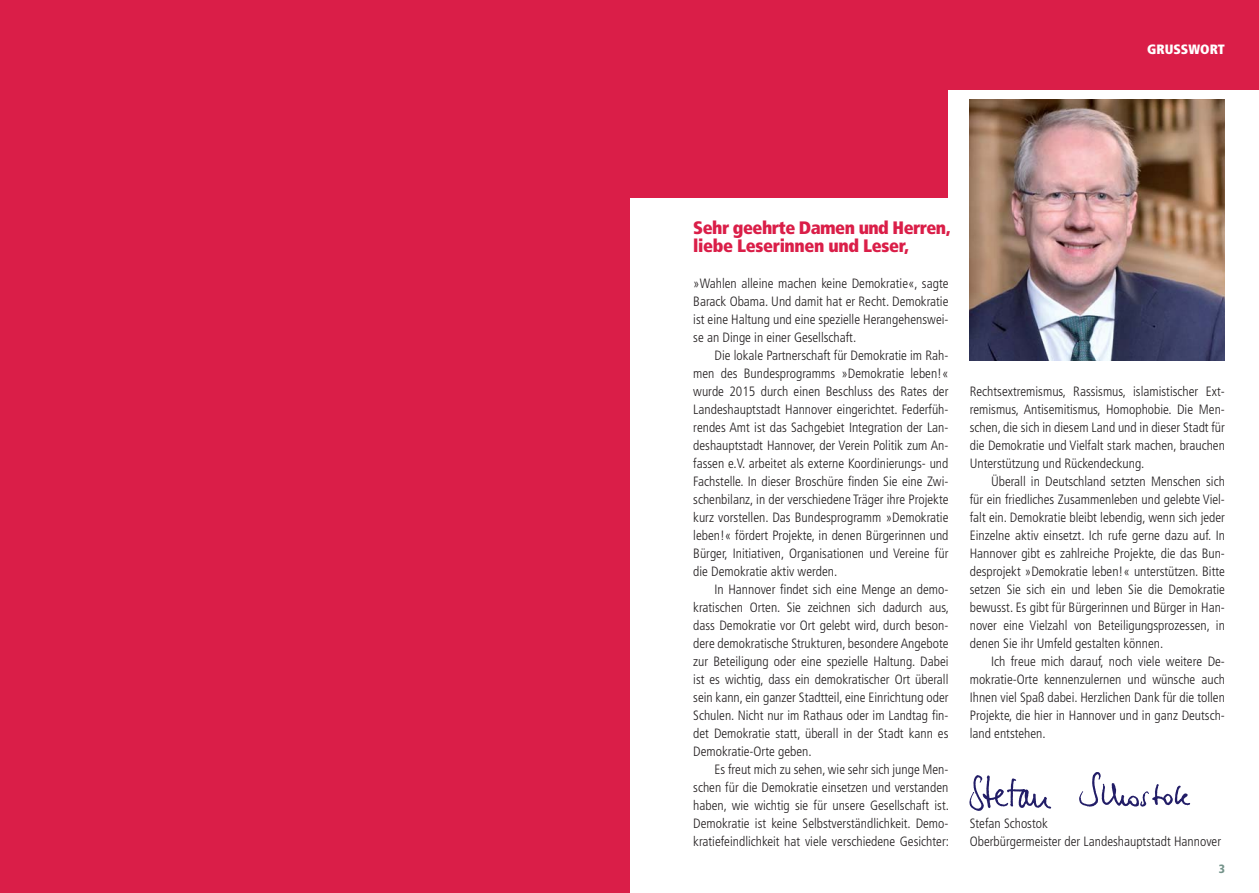
<style>
.page{position:relative;width:1259px;height:893px;background:#fff}
.page>*{position:absolute;margin:0;border:0;box-sizing:border-box;transform-origin:0 0}
.t1{font:900 condensed 18px/18px "Frutiger";letter-spacing:-.03em;color:#da1e48}
.t2{font:300 condensed 13.5px/18px "Frutiger";color:#231f20;text-align:justify}
.t3{font:900 condensed 13.5px "Frutiger";color:#fff}
.t4{font:900 condensed 12px "Frutiger";color:#74938a}
</style>
<div class="page">
<div style="left:502px;top:0;width:757px;height:198px;background:#da1e48"></div>
<div style="left:0;top:0;width:629px;height:893px;background:#da1e48"></div>
<div style="left:948px;top:90px;width:311px;height:212px;background:#fff"></div>
<img style="left:969px;top:99px;width:256px;height:261px">
<img style="left:969px;top:772px;width:222px;height:39px">
<p class="t3" style="left:1147px;top:44px;width:79px">GRUSSWORT</p>
<h1 class="t1" style="left:693px;top:220px;width:258px">Sehr geehrte Damen und Herren, liebe Leserinnen und Leser,</h1>
<p class="t2" style="left:693px;top:275px;width:257px">»Wahlen alleine machen keine Demokratie«, sagte Barack Obama. Und damit hat er Recht. Demokratie ist eine Haltung und eine spezielle Herangehenswei&shy;se an Dinge in einer Gesellschaft.</p>
<p class="t2" style="left:693px;top:347px;width:257px;text-indent:21px">Die lokale Partnerschaft für Demokratie im Rah&shy;men des Bundesprogramms »Demokratie leben!« wurde 2015 durch einen Beschluss des Rates der Landeshauptstadt Hannover eingerichtet. Federfüh&shy;rendes Amt ist das Sachgebiet Integration der Lan&shy;deshauptstadt Hannover, der Verein Politik zum An&shy;fassen e.V. arbeitet als externe Koordinierungs- und Fachstelle. In dieser Broschüre finden Sie eine Zwi&shy;schenbilanz, in der verschiedene Träger ihre Projekte kurz vorstellen. Das Bundesprogramm »Demokratie leben!« fördert Projekte, in denen Bürgerinnen und Bürger, Initiativen, Organisationen und Vereine für die Demokratie aktiv werden.</p>
<p class="t2" style="left:693px;top:581px;width:257px;text-indent:21px">In Hannover findet sich eine Menge an demo&shy;kratischen Orten. Sie zeichnen sich dadurch aus, dass Demokratie vor Ort gelebt wird, durch beson&shy;dere demokratische Strukturen, besondere Angebote zur Beteiligung oder eine spezielle Haltung. Dabei ist es wichtig, dass ein demokratischer Ort überall sein kann, ein ganzer Stadtteil, eine Einrichtung oder Schulen. Nicht nur im Rathaus oder im Landtag fin&shy;det Demokratie statt, überall in der Stadt kann es Demokratie-Orte geben.</p>
<p class="t2" style="left:693px;top:761px;width:257px;text-indent:21px">Es freut mich zu sehen, wie sehr sich junge Men&shy;schen für die Demokratie einsetzen und verstanden haben, wie wichtig sie für unsere Gesellschaft ist.<br>Demokratie ist keine Selbstverständlichkeit. Demo&shy;kratiefeindlichkeit hat viele verschiedene Gesichter:</p>
<p class="t2" style="left:969px;top:383px;width:257px">Rechtsextremismus, Rassismus, islamistischer Ext&shy;remismus, Antisemitismus, Homophobie. Die Men&shy;schen, die sich in diesem Land und in dieser Stadt für die Demokratie und Vielfalt stark machen, brauchen Unterstützung und Rückendeckung.</p>
<p class="t2" style="left:969px;top:473px;width:257px;text-indent:21px">Überall in Deutschland setzten Menschen sich für ein friedliches Zusammenleben und gelebte Viel&shy;falt ein. Demokratie bleibt lebendig, wenn sich jeder Einzelne aktiv einsetzt. Ich rufe gerne dazu auf. In Hannover gibt es zahlreiche Projekte, die das Bun&shy;desprojekt »Demokratie leben!« unterstützen. Bitte setzen Sie sich ein und leben Sie die Demokratie bewusst. Es gibt für Bürgerinnen und Bürger in Han&shy;nover eine Vielzahl von Beteiligungsprozessen, in denen Sie ihr Umfeld gestalten können.</p>
<p class="t2" style="left:969px;top:653px;width:257px;text-indent:21px">Ich freue mich darauf, noch viele weitere De&shy;mokratie-Orte kennenzulernen und wünsche auch Ihnen viel Spaß dabei. Herzlichen Dank für die tollen Projekte, die hier in Hannover und in ganz Deutsch&shy;land entstehen.</p>
<p class="t2" style="left:969px;top:815px;width:253px">Stefan Schostok<br>Oberbürgermeister der Landeshauptstadt Hannover</p>
<p class="t4" style="left:1218px;top:864px;width:8px">3</p>
</div>
